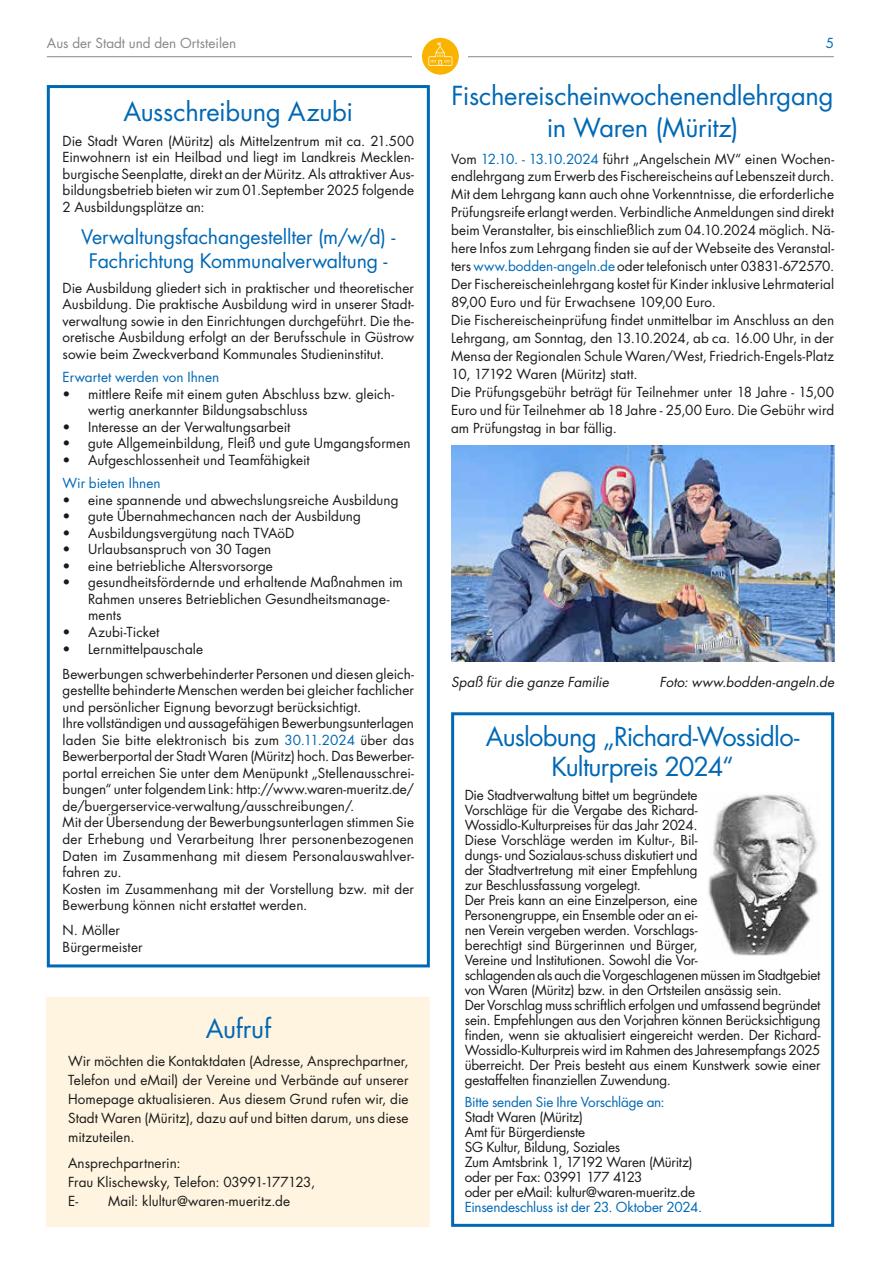
<style>
.page{position:relative;width:881px;height:1263px;background:#fff}
.page>*{position:absolute;margin:0;border:0;box-sizing:border-box;transform-origin:0 0}
.t1{font:25.5px/32.4px "Futura LT";letter-spacing:-.02em;color:#0068b4;text-align:center}
.t2{font:19.5px/23.7px "Futura LT";letter-spacing:-.005em;color:#0068b4;text-align:center}
.t3{font:13.5px/16.5px "Futura LT";color:#1a1a18}
.t4{font:13.5px "Futura LT";letter-spacing:-.01em;color:#0068b4}
.t5{font:italic 13.5px "Futura LT";letter-spacing:.005em;color:#1a1a18}
.t6{font:13.5px "Futura LT";color:#868786}
.s1{color:#0068b4}
</style>
<div class="page">
<hr style="left:47px;top:56px;width:786px;height:1px;background:#868786">
<div style="left:412px;top:47px;width:55px;height:19px;background:#fff"></div>
<div style="left:422px;top:38px;width:36px;height:37px;background:#fab400;border-radius:50%"></div>
<svg style="left:428px;top:42px;width:24px;height:24px"></svg>
<img style="left:451px;top:445px;width:382px;height:216px">
<div style="left:47px;top:85px;width:382px;height:882px;border:3px solid #0068b4"></div>
<div style="left:47px;top:997px;width:382px;height:230px;background:#fff4e0"></div>
<div style="left:451px;top:712px;width:382px;height:515px;border:3px solid #0068b4"></div>
<img style="left:708px;top:794px;width:111px;height:162px">
<p class="t6" style="left:47px;top:35px;width:191px">Aus der Stadt und den Ortsteilen</p>
<p class="t4" style="left:825px;top:35px;width:10px">5</p>
<h1 class="t1" style="left:451px;top:79px;width:383px">Fischereischeinwochenendlehrgang in Waren (Müritz)</h1>
<p class="t3" style="left:451px;top:150px;width:384px;line-height:18px">Vom <span class="s1">12.10. - 13.10.2024</span> führt „Angelschein MV“ einen Wochen&shy;endlehrgang zum Erwerb des Fischereischeins auf Lebenszeit durch.<br>Mit dem Lehrgang kann auch ohne Vorkenntnisse, die erforderliche Prüfungsreife erlangt werden. Verbindliche Anmeldungen sind direkt beim Veranstalter, bis einschließlich zum 04.10.2024 möglich. Nä&shy;here Infos zum Lehrgang finden sie auf der Webseite des Veranstal&shy;ters <span class="s1">www.bodden-angeln.de</span> oder telefonisch unter 03831-672570.<br>Der Fischereischeinlehrgang kostet für Kinder inklusive Lehrmaterial 89,00 Euro und für Erwachsene 109,00 Euro.<br>Die Fischereischeinprüfung findet unmittelbar im Anschluss an den Lehrgang, am Sonntag, den 13.10.2024, ab ca. 16.00 Uhr, in der Mensa der Regionalen Schule Waren/West, Friedrich-Engels-Platz 10, 17192 Waren (Müritz) statt.<br>Die Prüfungsgebühr beträgt für Teilnehmer unter 18 Jahre - 15,00<br>Euro und für Teilnehmer ab 18 Jahre - 25,00 Euro. Die Gebühr wird am Prüfungstag in bar fällig.</p>
<h1 class="t1" style="left:123px;top:95px;width:231px">Ausschreibung Azubi</h1>
<p class="t3" style="left:63px;top:133px;width:353px;text-align:justify">Die Stadt Waren (Müritz) als Mittelzentrum mit ca. 21.500<br>Einwohnern ist ein Heilbad und liegt im Landkreis Mecklen&shy;burgische Seenplatte, direkt an der Müritz. Als attraktiver Aus&shy;bildungsbetrieb bieten wir zum 01.September 2025 folgende 2 Ausbildungsplätze an:</p>
<h2 class="t2" style="left:81px;top:225px;width:316px">Verwaltungsfachangestellter (m/w/d) -<br>Fachrichtung Kommunalverwaltung -</h2>
<p class="t3" style="left:63px;top:280px;width:353px;text-align:justify">Die Ausbildung gliedert sich in praktischer und theoretischer Ausbildung. Die praktische Ausbildung wird in unserer Stadt&shy;verwaltung sowie in den Einrichtungen durchgeführt. Die the&shy;oretische Ausbildung erfolgt an der Berufsschule in Güstrow sowie beim Zweckverband Kommunales Studieninstitut.</p>
<p class="t4" style="left:63px;top:369px;width:158px">Erwartet werden von Ihnen</p>
<p class="t3" style="left:88px;top:386px;width:307px;text-indent:-26px">• mittlere Reife mit einem guten Abschluss bzw. gleich&shy;wertig anerkannter Bildungsabschluss</p>
<p class="t3" style="left:63px;top:419px;width:229px">• Interesse an der Verwaltungsarbeit</p>
<p class="t3" style="left:63px;top:435px;width:349px">• gute Allgemeinbildung, Fleiß und gute Umgangsformen</p>
<p class="t3" style="left:63px;top:452px;width:249px">• Aufgeschlossenheit und Teamfähigkeit</p>
<p class="t4" style="left:63px;top:475px;width:99px">Wir bieten Ihnen</p>
<p class="t3" style="left:63px;top:492px;width:337px">• eine spannende und abwechslungsreiche Ausbildung</p>
<p class="t3" style="left:63px;top:508px;width:300px">• gute Übernahmechancen nach der Ausbildung</p>
<p class="t3" style="left:63px;top:525px;width:233px">• Ausbildungsvergütung nach TVAöD</p>
<p class="t3" style="left:63px;top:541px;width:210px">• Urlaubsanspruch von 30 Tagen</p>
<p class="t3" style="left:63px;top:558px;width:212px">• eine betriebliche Altersvorsorge</p>
<p class="t3" style="left:88px;top:574px;width:316px;text-indent:-26px">• gesundheitsfördernde und erhaltende Maßnahmen im<br>Rahmen unseres Betrieblichen Gesundheitsmanage&shy;ments</p>
<p class="t3" style="left:63px;top:624px;width:98px">• Azubi-Ticket</p>
<p class="t3" style="left:63px;top:636px;width:353px;line-height:25px">• Lernmittelpauschale<br>Bewerbungen schwerbehinderter Personen und diesen gleich-</p>
<p class="t3" style="left:63px;top:682px;width:353px">gestellte behinderte Menschen werden bei gleicher fachlicher und persönlicher Eignung bevorzugt berücksichtigt.<br>Ihre vollständigen und aussagefähigen Bewerbungsunterlagen laden Sie bitte elektronisch bis zum <span class="s1">30.11.2024</span> über das Bewerberportal der Stadt Waren (Müritz) hoch. Das Bewerber&shy;portal erreichen Sie unter dem Menüpunkt „Stellenausschrei&shy;bungen“ unter folgendem Link: http://www.waren-mueritz.de/ de/buergerservice-verwaltung/ausschreibungen/.<br>Mit der Übersendung der Bewerbungsunterlagen stimmen Sie der Erhebung und Verarbeitung Ihrer personenbezogenen Daten im Zusammenhang mit diesem Personalauswahlver&shy;fahren zu.<br>Kosten im Zusammenhang mit der Vorstellung bzw. mit der Bewerbung können nicht erstattet werden.</p>
<p class="t3" style="left:63px;top:922px;width:82px">N. Möller<br>Bürgermeister</p>
<p class="t5" style="left:451px;top:674px;width:159px">Spaß für die ganze Familie</p>
<p class="t5" style="left:659px;top:674px;width:176px">Foto: www.bodden-angeln.de</p>
<h1 class="t1" style="left:485px;top:721px;width:315px;line-height:30.6px">Auslobung „Richard-Wossidlo-<br>Kulturpreis 2024“</h1>
<p class="t3" style="left:464px;top:787px;width:357px;line-height:15px">Die Stadtverwaltung bittet um begründete<br>Vorschläge für die Vergabe des Richard-Wossidlo-Kulturpreises für das Jahr 2024.<br>Diese Vorschläge werden im Kultur-, Bil-<br>dungs- und Sozialaus-schuss diskutiert und<br>der Stadtvertretung mit einer Empfehlung<br>zur Beschlussfassung vorgelegt.<br>Der Preis kann an eine Einzelperson, eine<br>Personengruppe, ein Ensemble oder an ei-<br>nen Verein vergeben werden. Vorschlags-<br>berechtigt sind Bürgerinnen und Bürger,<br>Vereine und Institutionen. Sowohl die Vor-<br>schlagenden als auch die Vorgeschlagenen müssen im Stadtgebiet von Waren (Müritz) bzw. in den Ortsteilen ansässig sein.<br>Der Vorschlag muss schriftlich erfolgen und umfassend begründet sein. Empfehlungen aus den Vorjahren können Berücksichtigung finden, wenn sie aktualisiert eingereicht werden. Der Richard-Wossidlo-Kulturpreis wird im Rahmen des Jahresempfangs 2025 überreicht. Der Preis besteht aus einem Kunstwerk sowie einer gestaffelten finanziellen Zuwendung.</p>
<p class="t4" style="left:464px;top:1093px;width:201px">Bitte senden Sie Ihre Vorschläge an:</p>
<p class="t3" style="left:464px;top:1109px;width:232px;line-height:15px">Stadt Waren (Müritz)<br>Amt für Bürgerdienste<br>SG Kultur, Bildung, Soziales<br>Zum Amtsbrink 1, 17192 Waren (Müritz) oder per Fax: 03991 177 4123<br>oder per eMail: kultur@waren-mueritz.de</p>
<p class="t4" style="left:464px;top:1198px;width:239px">Einsendeschluss ist der 23. Oktober 2024.</p>
<h1 class="t1" style="left:206px;top:1013px;width:67px">Aufruf</h1>
<p class="t3" style="left:68px;top:1051px;width:342px;line-height:19px;text-align:justify">Wir möchten die Kontaktdaten (Adresse, Ansprechpartner, Telefon und eMail) der Vereine und Verbände auf unserer Homepage aktualisieren. Aus diesem Grund rufen wir, die Stadt Waren (Müritz), dazu auf und bitten darum, uns diese mitzuteilen.</p>
<p class="t3" style="left:68px;top:1153px;width:248px;line-height:19px">Ansprechpartnerin:<br>Frau Klischewsky, Telefon: 03991-177123,<br>E-</p>
<p class="t3" style="left:108px;top:1192px;width:183px">Mail: klultur@waren-mueritz.de</p>
</div>
